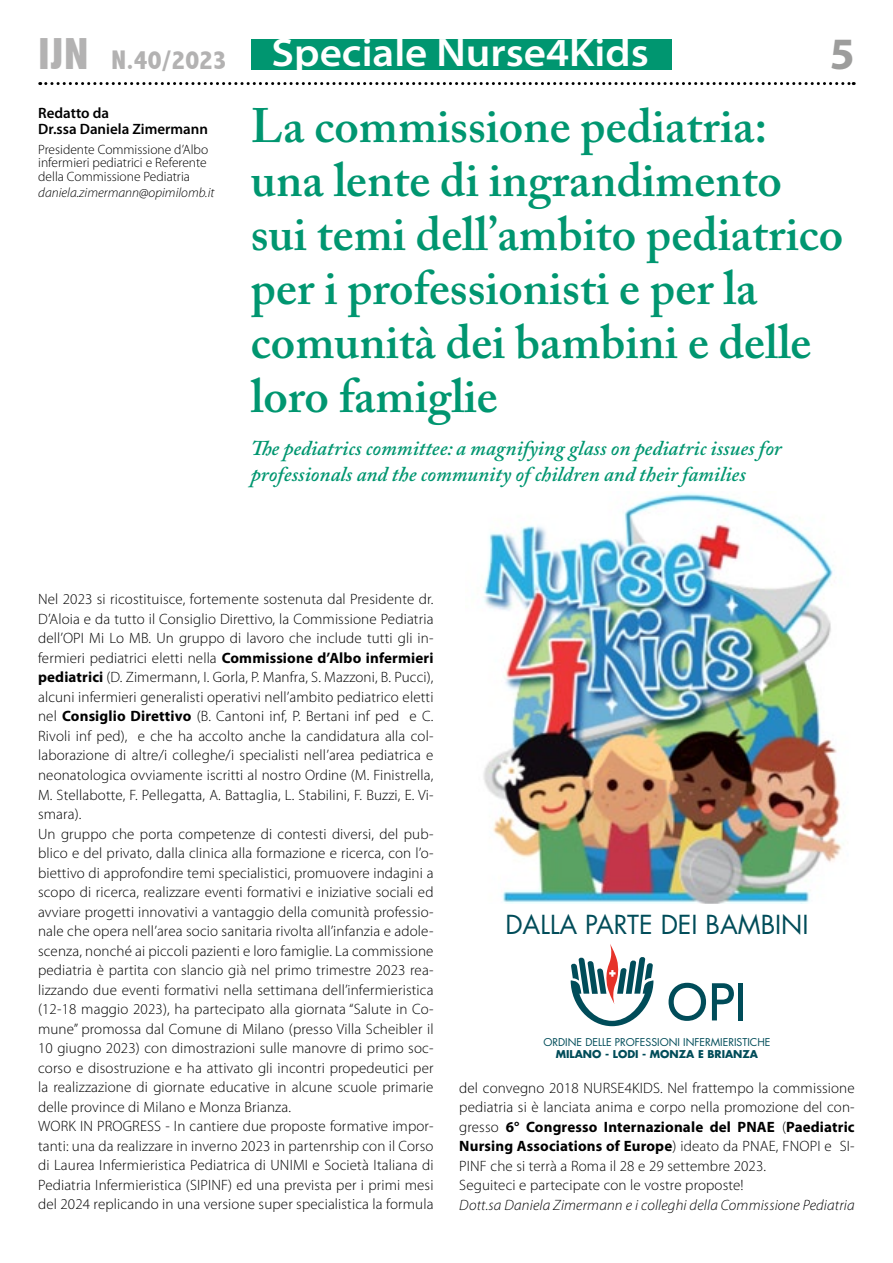
<style>
.page{position:relative;width:893px;height:1263px;background:#fff}
.page>*{position:absolute;margin:0;border:0;box-sizing:border-box;transform-origin:0 0}
.t1{font:600 48px/54px "Adobe Caslon Pro";color:#009670}
.t2{font:700 45px "Myriad Pro";color:#9d9d9c}
.t3{font:600 semi-expanded 39.9px "Myriad Pro";color:#fff}
.t4{font:800 condensed 27px "Abadi";color:#b3b2b2}
.t5{font:25.5px "Futura";color:#004c59}
.t6{font:italic 600 21px/25.5px "Adobe Caslon Pro";color:#009670}
.t7{font:300 15px/19.5px "Myriad Pro";letter-spacing:.01em;color:#000}
.t8{font:italic 300 15px "Myriad Pro";letter-spacing:.01em;color:#000}
.t9{font:600 15px/16.5px "Myriad Pro";color:#000}
.t10{font:300 13.5px/13.5px "Myriad Pro";color:#000;text-align:justify}
.t11{font:italic 300 13.5px "Myriad Pro";color:#000}
.t12{font:10.5px "Futura";color:#004c59}
.t13{font:700 10.5px "Futura";color:#004c59}
.s1{font-size:45px}
.s2{font-weight:700}
</style>
<div class="page">
<svg style="left:40px;top:82px;width:814px;height:3px"></svg>
<div style="left:251px;top:39px;width:421px;height:30px;background:#009670"></div>
<img style="left:483px;top:493px;width:359px;height:410px">
<svg style="left:669px;top:983px;width:37px;height:38px"></svg>
<svg style="left:712px;top:983px;width:22px;height:37px"></svg>
<div style="left:738px;top:983px;width:5px;height:37px;background:#004c59"></div>
<svg style="left:571px;top:944px;width:82px;height:82px"></svg>
<h3 class="t3" style="left:272px;top:31px;width:379px">Speciale Nurse4Kids</h3>
<h3 class="t4" style="left:38px;top:45px;width:190px"><span class="s1">IJN</span> N.40/2023</h3>
<h2 class="t2" style="left:830px;top:24px;width:26px">5</h2>
<p class="t9" style="left:38px;top:104px;width:171px">Redatto da<br>Dr.ssa Daniela Zimermann</p>
<p class="t10" style="left:38px;top:143px;width:171px">Presidente Commissione d’Albo infermieri pediatrici e Referente della Commissione Pediatria</p>
<p class="t11" style="left:38px;top:185px;width:178px">daniela.zimermann@opimilomb.it</p>
<h1 class="t1" style="left:251px;top:98px;width:594px">La commissione pediatria: una lente di ingrandimento sui temi dell’ambito pediatrico per i professionisti e per la comunità dei bambini e delle loro famiglie</h1>
<h3 class="t6" style="left:251px;top:435px;width:532px">The pediatrics committee: a magnifying glass on pediatric issues for professionals and the community of children and their families</h3>
<p class="t7" style="left:38px;top:590px;width:397px">Nel 2023 si ricostituisce, fortemente sostenuta dal Presidente dr.<br>D’Aloia e da tutto il Consiglio Direttivo, la Commissione Pediatria dell’OPI Mi Lo MB. Un gruppo di lavoro che include tutti gli in&shy;fermieri pediatrici eletti nella <span class="s2">Commissione d’Albo infermieri pediatrici</span> (D. Zimermann, I. Gorla, P. Manfra, S. Mazzoni, B. Pucci), alcuni infermieri generalisti operativi nell’ambito pediatrico eletti nel <span class="s2">Consiglio Direttivo</span> (B. Cantoni inf, P. Bertani inf ped e C.<br>Rivoli inf ped), e che ha accolto anche la candidatura alla col&shy;laborazione di altre/i colleghe/i specialisti nell’area pediatrica e neonatologica ovviamente iscritti al nostro Ordine (M. Finistrella, M. Stellabotte, F. Pellegatta, A. Battaglia, L. Stabilini, F. Buzzi, E. Vi&shy;smara).<br>Un gruppo che porta competenze di contesti diversi, del pub&shy;blico e del privato, dalla clinica alla formazione e ricerca, con l’o&shy;biettivo di approfondire temi specialistici, promuovere indagini a scopo di ricerca, realizzare eventi formativi e iniziative sociali ed avviare progetti innovativi a vantaggio della comunità professio&shy;nale che opera nell’area socio sanitaria rivolta all’infanzia e adole&shy;scenza, nonché ai piccoli pazienti e loro famiglie. La commissione pediatria è partita con slancio già nel primo trimestre 2023 rea&shy;lizzando due eventi formativi nella settimana dell’infermieristica (12-18 maggio 2023), ha partecipato alla giornata “Salute in Co&shy;mune” promossa dal Comune di Milano (presso Villa Scheibler il 10 giugno 2023) con dimostrazioni sulle manovre di primo soc&shy;corso e disostruzione e ha attivato gli incontri propedeutici per la realizzazione di giornate educative in alcune scuole primarie delle province di Milano e Monza Brianza.<br>WORK IN PROGRESS - In cantiere due proposte formative impor&shy;tanti: una da realizzare in inverno 2023 in partenrship con il Corso di Laurea Infermieristica Pediatrica di UNIMI e Società Italiana di Pediatria Infermieristica (SIPINF) ed una prevista per i primi mesi del 2024 replicando in una versione super specialistica la formula</p>
<h3 class="t5" style="left:505px;top:907px;width:305px">DALLA PARTE DEI BAMBINI</h3>
<p class="t12" style="left:543px;top:1035px;width:229px">ORDINE DELLE PROFESSIONI INFERMIERISTICHE</p>
<p class="t13" style="left:556px;top:1047px;width:204px">MILANO - LODI - MONZA E BRIANZA</p>
<p class="t7" style="left:459px;top:1078px;width:397px">del convegno 2018 NURSE4KIDS. Nel frattempo la commissione pediatria si è lanciata anima e corpo nella promozione del con&shy;gresso <span class="s2">6° Congresso Internazionale del PNAE</span> (<span class="s2">Paediatric Nursing Associations of Europe</span>) ideato da PNAE, FNOPI e SI-PINF che si terrà a Roma il 28 e 29 settembre 2023.<br>Seguiteci e partecipate con le vostre proposte!</p>
<p class="t8" style="left:459px;top:1197px;width:397px">Dott.sa Daniela Zimermann e i colleghi della Commissione Pediatria</p>
</div>
